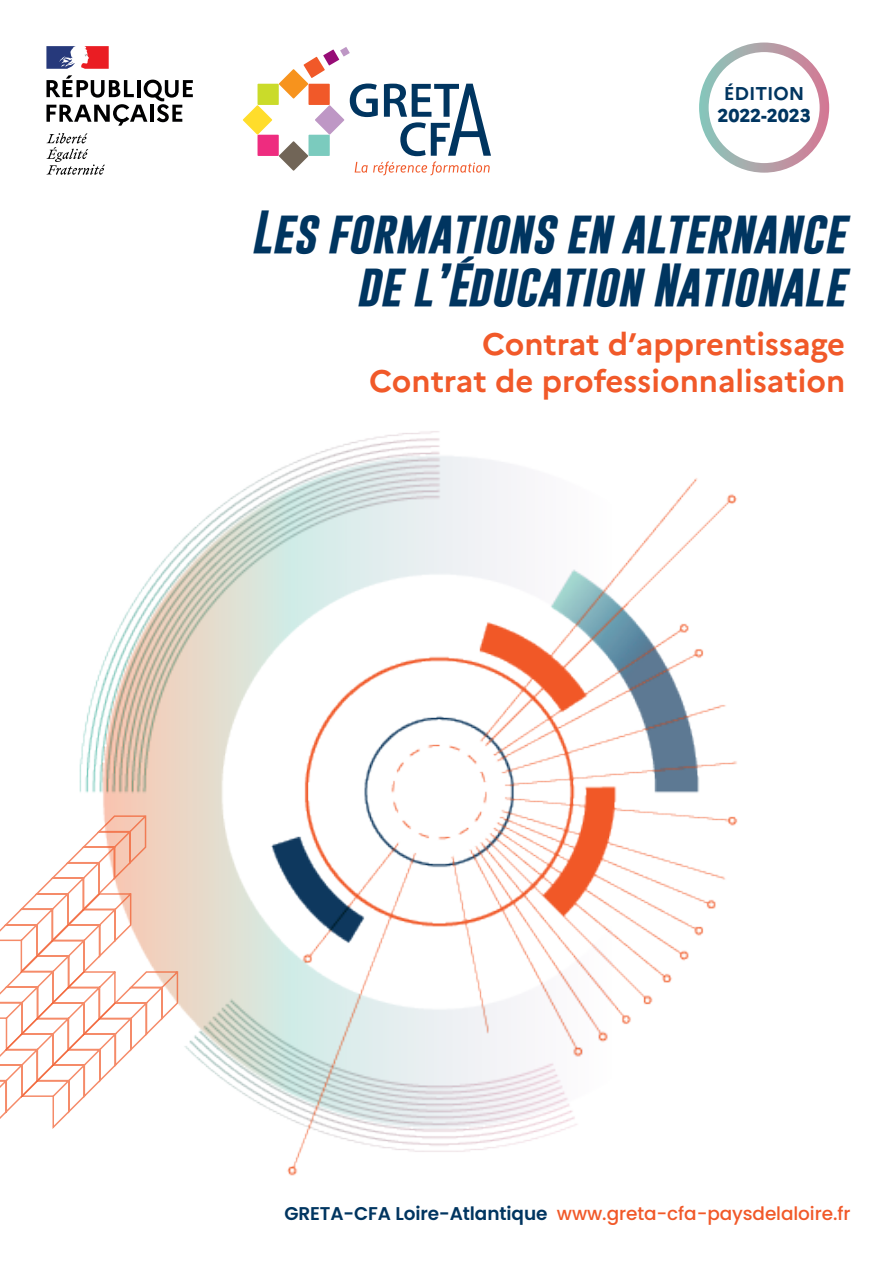
<style>
.page{position:relative;width:893px;height:1263px;background:#fff}
.page>*{position:absolute;margin:0;border:0;box-sizing:border-box;transform-origin:0 0}
.t1{font:italic 700 43.95px/52.8px "Gobold";color:#003560;text-align:right}
.t2{font:700 31.05px/37.3px "Marianne";color:#f15929;text-align:right}
.t3{font:500 18.45px "Poppins";letter-spacing:-.005em;color:#f15929}
.t4{font:800 18.45px "Marianne";letter-spacing:-.005em;color:#003560}
.t5{font:700 18.45px "Marianne";letter-spacing:-.005em;color:#003560}
.s1{font-weight:600;color:#003560}
</style>
<div class="page">
<svg style="left:46px;top:75px;width:147px;height:51px"></svg>
<svg style="left:46px;top:133px;width:59px;height:42px"></svg>
<svg style="left:46px;top:46px;width:63px;height:23px"></svg>
<img style="left:79px;top:431px;width:659px;height:745px">
<div style="left:258px;top:84px;width:21px;height:21px;background:#cadb2a"></div>
<div style="left:308px;top:84px;width:22px;height:21px;background:#f15929"></div>
<div style="left:258px;top:135px;width:21px;height:21px;background:#ee2c7f"></div>
<div style="left:308px;top:135px;width:22px;height:21px;background:#7bcbbe"></div>
<svg style="left:243px;top:105px;width:29px;height:30px"></svg>
<svg style="left:279px;top:69px;width:29px;height:30px"></svg>
<svg style="left:303px;top:57px;width:22px;height:21px"></svg>
<svg style="left:323px;top:50px;width:16px;height:16px"></svg>
<svg style="left:340px;top:47px;width:10px;height:10px"></svg>
<svg style="left:279px;top:141px;width:29px;height:30px"></svg>
<svg style="left:315px;top:105px;width:29px;height:30px"></svg>
<svg style="left:350px;top:84px;width:141px;height:91px"></svg>
<svg style="left:699px;top:43px;width:130px;height:130px"></svg>
<svg style="left:0;top:814px;width:180px;height:316px"></svg>
<p class="t5" style="left:724px;top:82px;width:82px">ÉDITION</p>
<p class="t4" style="left:717px;top:104px;width:95px">2022-2023</p>
<h1 class="t1" style="left:251px;top:206px;width:596px">Les formations en alternance de l’Éducation Nationale</h1>
<h2 class="t2" style="left:369px;top:325px;width:477px">Contrat d’apprentissage<br>Contrat de professionnalisation</h2>
<p class="t3" style="left:284px;top:1203px;width:568px"><span class="s1">GRETA-CFA Loire-Atlantique</span> www.greta-cfa-paysdelaloire.fr</p>
</div>
